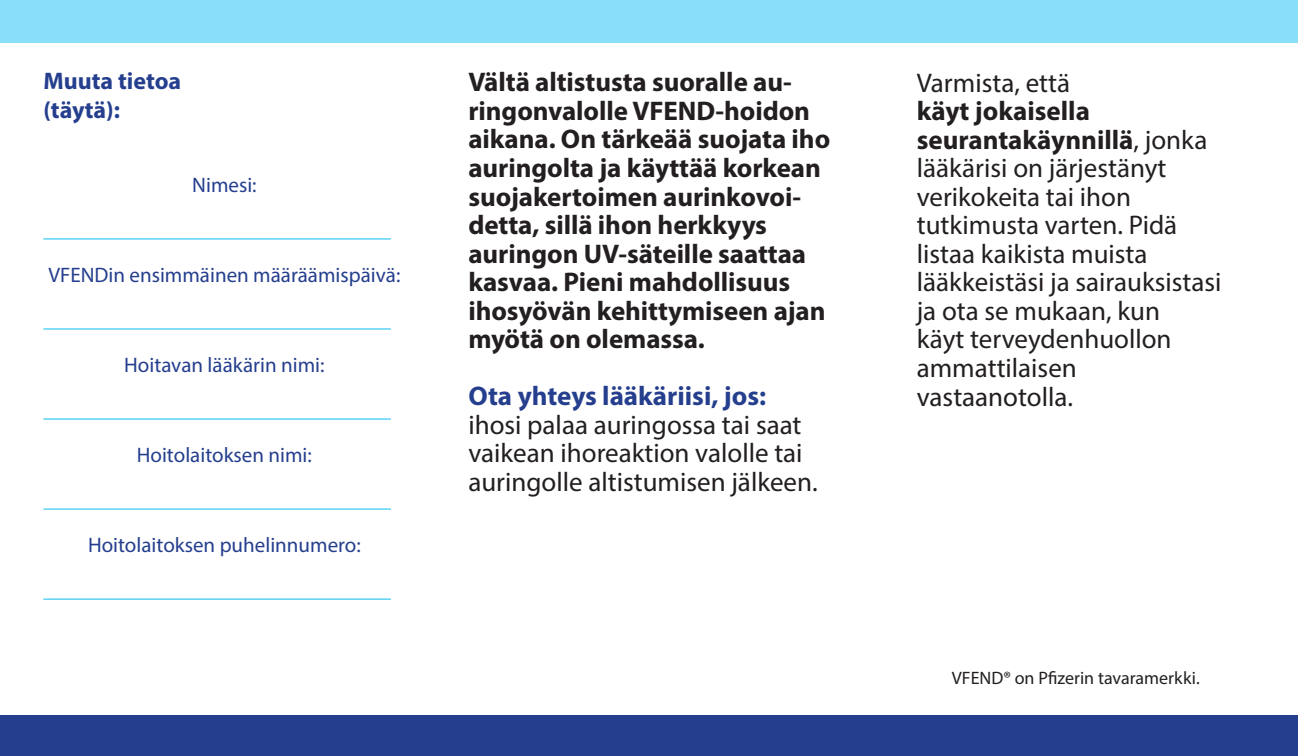
<style>
.page{position:relative;width:1298px;height:756px;background:#fff}
.page>*{position:absolute;margin:0;border:0;box-sizing:border-box;transform-origin:0 0}
.t1{font:27px/28.5px "Myriad Pro";color:#231f20}
.t2{font:700 27px/28.5px "Myriad Pro";letter-spacing:-.005em;color:#231f20}
.t3{font:700 27px "Myriad Pro";color:#253f8e}
.t4{font:700 24px/28.8px "Myriad Pro";color:#253f8e}
.t5{font:21px "Myriad Pro";color:#253f8e}
.t6{font:18px "Myriad Pro";color:#231f20}
.s1{font-weight:700}
</style>
<div class="page">
<div style="left:0;top:0;width:1297px;height:43px;background:#8adff8"></div>
<hr style="left:43px;top:238px;width:348px;height:1px;background:#15c0f2">
<hr style="left:43px;top:328px;width:348px;height:1px;background:#15c0f2">
<hr style="left:43px;top:418px;width:348px;height:1px;background:#15c0f2">
<hr style="left:43px;top:508px;width:348px;height:1px;background:#15c0f2">
<hr style="left:43px;top:598px;width:348px;height:1px;background:#15c0f2">
<div style="left:0;top:715px;width:1297px;height:41px;background:#253f8e"></div>
<p class="t4" style="left:43px;top:66px;width:139px">Muuta tietoa (täytä):</p>
<p class="t5" style="left:192px;top:172px;width:66px">Nimesi:</p>
<p class="t5" style="left:48px;top:262px;width:353px">VFENDin ensimmäinen määräämispäivä:</p>
<p class="t5" style="left:124px;top:352px;width:202px">Hoitavan lääkärin nimi:</p>
<p class="t5" style="left:137px;top:442px;width:176px">Hoitolaitoksen nimi:</p>
<p class="t5" style="left:88px;top:532px;width:274px">Hoitolaitoksen puhelinnumero:</p>
<p class="t2" style="left:468px;top:67px;width:363px">Vältä altistusta suoralle au&shy;ringonvalolle VFEND-hoidon aikana. On tärkeää suojata iho auringolta ja käyttää korkean suojakertoimen aurinkovoi&shy;detta, sillä ihon herkkyys auringon UV-säteille saattaa kasvaa. Pieni mahdollisuus ihosyövän kehittymiseen ajan myötä on olemassa.</p>
<p class="t3" style="left:468px;top:378px;width:299px">Ota yhteys lääkäriisi, jos:</p>
<p class="t1" style="left:468px;top:410px;width:351px">ihosi palaa auringossa tai saat vaikean ihoreaktion valolle tai auringolle altistumisen jälkeen.</p>
<p class="t1" style="left:916px;top:68px;width:155px">Varmista, että</p>
<p class="t1" style="left:916px;top:96px;width:306px"><span class="s1">käyt jokaisella seurantakäynnillä</span>, jonka lääkärisi on järjestänyt verikokeita tai ihon tutkimusta varten. Pidä listaa kaikista muista lääkkeistäsi ja sairauksistasi ja ota se mukaan, kun<br>käyt terveydenhuollon ammattilaisen vastaanotolla.</p>
<p class="t6" style="left:952px;top:666px;width:249px">VFEND® on Pfizerin tavaramerkki.</p>
</div>
